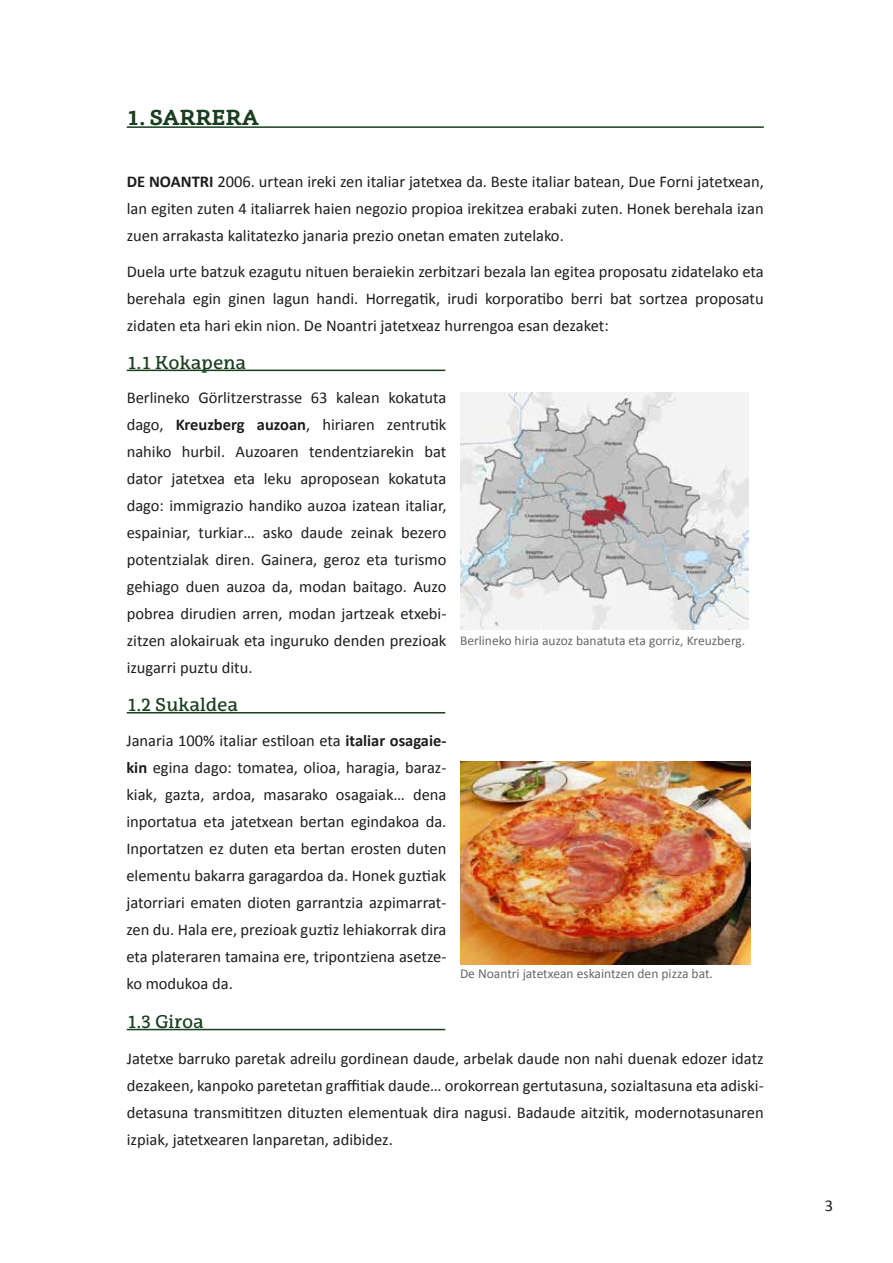
<style>
.page{position:relative;width:893px;height:1263px;background:#fff}
.page>*{position:absolute;margin:0;border:0;box-sizing:border-box;transform-origin:0 0}
.t1{font:700 21px "EHU Serif";color:#183e1e}
.t2{font:18px "EHU Serif";color:#183e1e}
.t3{font:16.5px/27px "Calibri";color:#1d1d1b;text-align:justify}
.t4{font:13.5px "Calibri";color:#676765}
.s1{font-weight:700}
</style>
<div class="page">
<img style="left:460px;top:392px;width:289px;height:238px">
<img style="left:461px;top:762px;width:289px;height:202px">
<hr style="left:127px;top:126px;width:637px;height:2px;background:#183e1e">
<hr style="left:127px;top:370px;width:318px;height:1px;background:#183e1e">
<hr style="left:127px;top:712px;width:318px;height:1px;background:#183e1e">
<hr style="left:127px;top:1029px;width:318px;height:1px;background:#183e1e">
<p class="t1" style="left:127px;top:104px;width:134px">1. SARRERA</p>
<p class="t3" style="left:127px;top:168px;width:639px"><span class="s1">DE NOANTRI</span> 2006. urtean ireki zen italiar jatetxea da. Beste italiar batean, Due Forni jatetxean, lan egiten zuten 4 italiarrek haien negozio propioa irekitzea erabaki zuten. Honek berehala izan zuen arrakasta kalitatezko janaria prezio onetan ematen zutelako.</p>
<p class="t3" style="left:127px;top:258px;width:638px">Duela urte batzuk ezagutu nituen beraiekin zerbitzari bezala lan egitea proposatu zidatelako eta berehala egin ginen lagun handi. Horregatik, irudi korporatibo berri bat sortzea proposatu zidaten eta hari ekin nion. De Noantri jatetxeaz hurrengoa esan dezaket:</p>
<p class="t2" style="left:127px;top:351px;width:121px">1.1 Kokapena</p>
<p class="t3" style="left:127px;top:384px;width:321px">Berlineko Görlitzerstrasse 63 kalean kokatuta dago, <span class="s1">Kreuzberg auzoan</span>, hiriaren zentrutik nahiko hurbil. Auzoaren tendentziarekin bat dator jatetxea eta leku aproposean kokatuta dago: immigrazio handiko auzoa izatean italiar, espainiar, turkiar… asko daude zeinak bezero potentzialak diren. Gainera, geroz eta turismo gehiago duen auzoa da, modan baitago. Auzo pobrea dirudien arren, modan jartzeak etxebi&shy;zitzen alokairuak eta inguruko denden prezioak izugarri puztu ditu.</p>
<p class="t2" style="left:127px;top:694px;width:113px">1.2 Sukaldea</p>
<p class="t3" style="left:126px;top:727px;width:322px">Janaria 100% italiar estiloan eta <span class="s1">italiar osagaie&shy;kin</span> egina dago: tomatea, olioa, haragia, baraz&shy;kiak, gazta, ardoa, masarako osagaiak… dena inportatua eta jatetxean bertan egindakoa da.<br>Inportatzen ez duten eta bertan erosten duten elementu bakarra garagardoa da. Honek guztiak jatorriari ematen dioten garrantzia azpimarrat&shy;zen du. Hala ere, prezioak guztiz lehiakorrak dira eta plateraren tamaina ere, tripontziena asetze&shy;ko modukoa da.</p>
<p class="t2" style="left:127px;top:1010px;width:79px">1.3 Giroa</p>
<p class="t4" style="left:460px;top:632px;width:287px">Berlineko hiria auzoz banatuta eta gorriz, Kreuzberg.</p>
<p class="t4" style="left:460px;top:965px;width:254px">De Noantri jatetxean eskaintzen den pizza bat.</p>
<p class="t3" style="left:127px;top:1045px;width:638px">Jatetxe barruko paretak adreilu gordinean daude, arbelak daude non nahi duenak edozer idatz dezakeen, kanpoko paretetan graffitiak daude… orokorrean gertutasuna, sozialtasuna eta adiski&shy;detasuna transmititzen dituzten elementuak dira nagusi. Badaude aitzitik, modernotasunaren izpiak, jatetxearen lanparetan, adibidez.</p>
<p class="t3" style="left:825px;top:1191px;width:10px">3</p>
</div>
